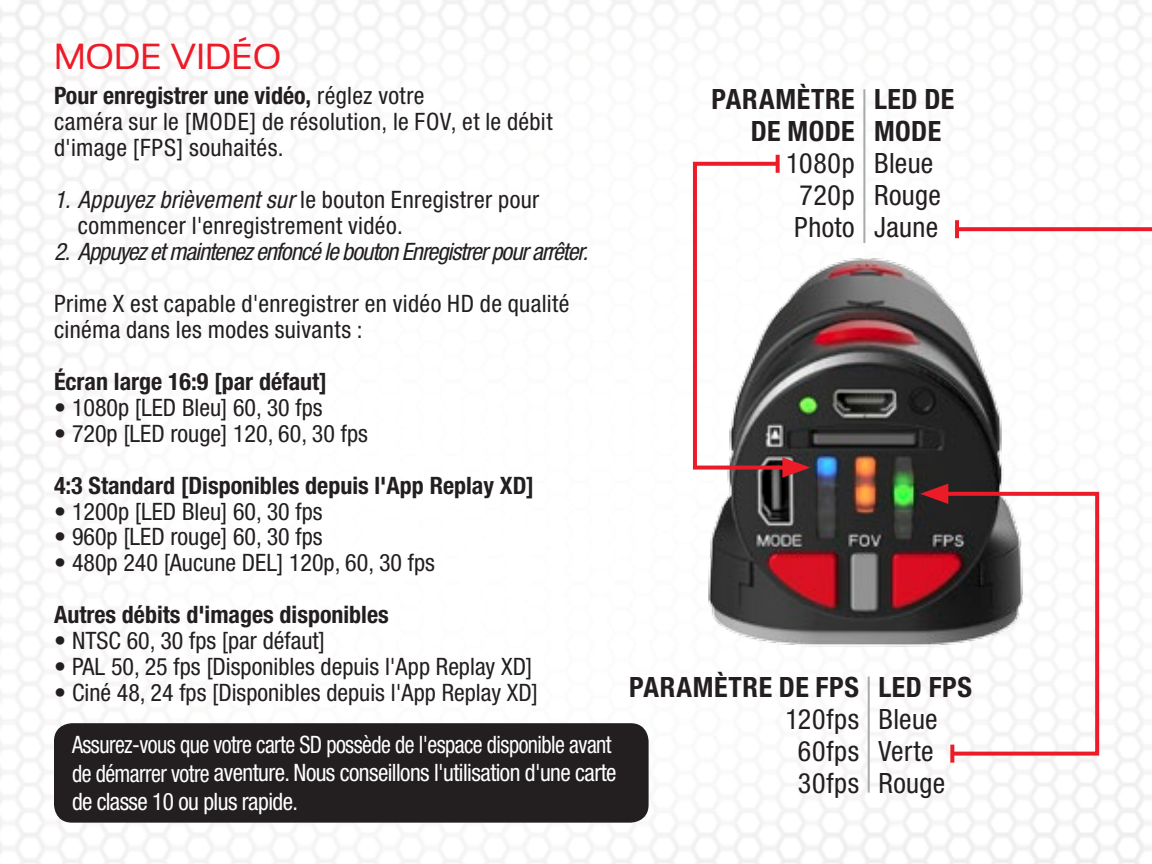
<style>
.page{position:relative;width:1152px;height:864px;background:#fff}
.page>*{position:absolute;margin:0;border:0;box-sizing:border-box;transform-origin:0 0}
.t1{font:36px "Sansation";color:#ec1b28}
.t2{font:condensed 28px/32px "Helvetica Neue LT Std";letter-spacing:.015em;color:#231f20}
.t3{font:700 condensed 28px/32px "Helvetica Neue LT Std";letter-spacing:.02em;color:#231f20;text-align:right}
.t4{font:condensed 24px/26px "Helvetica Neue LT Std";letter-spacing:.005em;color:#231f20}
.t5{font:condensed 24px/28px "Helvetica Neue LT Std";letter-spacing:-.025em;color:#fff;scale:.92 1}
.t6{font:700 condensed 24px "Helvetica Neue LT Std";color:#231f20}
.t7{font:italic condensed 24px "Helvetica Neue LT Std";letter-spacing:-.04em;color:#231f20}
.s1{font-weight:700}
.s2{font-style:italic}
</style>
<div class="page">
<svg style="left:953px;top:225px;width:199px;height:255px"></svg>
<hr style="left:955px;top:220px;width:4px;height:18px;background:#ec1b28">
<img style="left:702px;top:255px;width:329px;height:396px">
<svg style="left:938px;top:490px;width:163px;height:268px"></svg>
<svg style="left:920px;top:484px;width:28px;height:20px"></svg>
<svg style="left:950px;top:745px;width:4px;height:18px"></svg>
<svg style="left:691px;top:160px;width:119px;height:318px"></svg>
<svg style="left:776px;top:155px;width:4px;height:18px"></svg>
<hr style="left:863px;top:89px;width:2px;height:154px;background:#a7a9ac">
<hr style="left:868px;top:677px;width:2px;height:116px;background:#a7a9ac">
<div style="left:54px;top:723px;width:595px;height:100px;background:#231f20;border-radius:18px"></div>
<h1 class="t1" style="left:54px;top:37px;width:229px">MODE VIDÉO</h1>
<p class="t4" style="left:54px;top:82px;width:500px"><span class="s1">Pour enregistrer une vidéo,</span> réglez votre<br>caméra sur le [MODE] de résolution, le FOV, et le débit d'image [FPS] souhaités.</p>
<p class="t4" style="left:78px;top:186px;width:463px;text-indent:-24px"><span class="s2">1. Appuyez brièvement sur</span> le bouton Enregistrer pour commencer l'enregistrement vidéo.</p>
<p class="t7" style="left:54px;top:237px;width:536px">2. Appuyez et maintenez enfoncé le bouton Enregistrer pour arrêter.</p>
<p class="t4" style="left:54px;top:290px;width:517px">Prime X est capable d'enregistrer en vidéo HD de qualité cinéma dans les modes suivants :</p>
<p class="t6" style="left:54px;top:366px;width:274px">Écran large 16:9 [par défaut]</p>
<p class="t4" style="left:54px;top:394px;width:270px">• 1080p [LED Bleu] 60, 30 fps</p>
<p class="t4" style="left:54px;top:420px;width:315px">• 720p [LED rouge] 120, 60, 30 fps</p>
<p class="t6" style="left:54px;top:470px;width:482px">4:3 Standard [Disponibles depuis l'App Replay XD]</p>
<p class="t4" style="left:54px;top:498px;width:270px">• 1200p [LED Bleu] 60, 30 fps</p>
<p class="t4" style="left:54px;top:524px;width:270px">• 960p [LED rouge] 60, 30 fps</p>
<p class="t4" style="left:54px;top:550px;width:382px">• 480p 240 [Aucune DEL] 120p, 60, 30 fps</p>
<p class="t6" style="left:54px;top:600px;width:336px">Autres débits d'images disponibles</p>
<p class="t4" style="left:54px;top:628px;width:273px">• NTSC 60, 30 fps [par défaut]</p>
<p class="t4" style="left:54px;top:654px;width:480px">• PAL 50, 25 fps [Disponibles depuis l'App Replay XD]</p>
<p class="t4" style="left:54px;top:680px;width:486px">• Ciné 48, 24 fps [Disponibles depuis l'App Replay XD]</p>
<p class="t5" style="left:72px;top:731px;width:593px">Assurez-vous que votre carte SD possède de l'espace disponible avant de démarrer votre aventure. Nous conseillons l'utilisation d'une carte de classe 10 ou plus rapide.</p>
<p class="t3" style="left:712px;top:83px;width:145px">PARAMÈTRE<br>DE MODE</p>
<p class="t2" style="left:786px;top:147px;width:70px;text-align:justify">1080p 720p Photo</p>
<p class="t3" style="left:629px;top:670px;width:231px">PARAMÈTRE DE FPS</p>
<p class="t2" style="left:785px;top:702px;width:75px;text-align:center">120fps<br>60fps<br>30fps</p>
<p class="t3" style="left:874px;top:83px;width:82px;text-align:left">LED DE<br>MODE</p>
<p class="t2" style="left:874px;top:147px;width:68px">Bleue<br>Rouge<br>Jaune</p>
<p class="t3" style="left:878px;top:670px;width:95px">LED FPS</p>
<p class="t2" style="left:878px;top:702px;width:68px">Bleue<br>Verte<br>Rouge</p>
</div>
